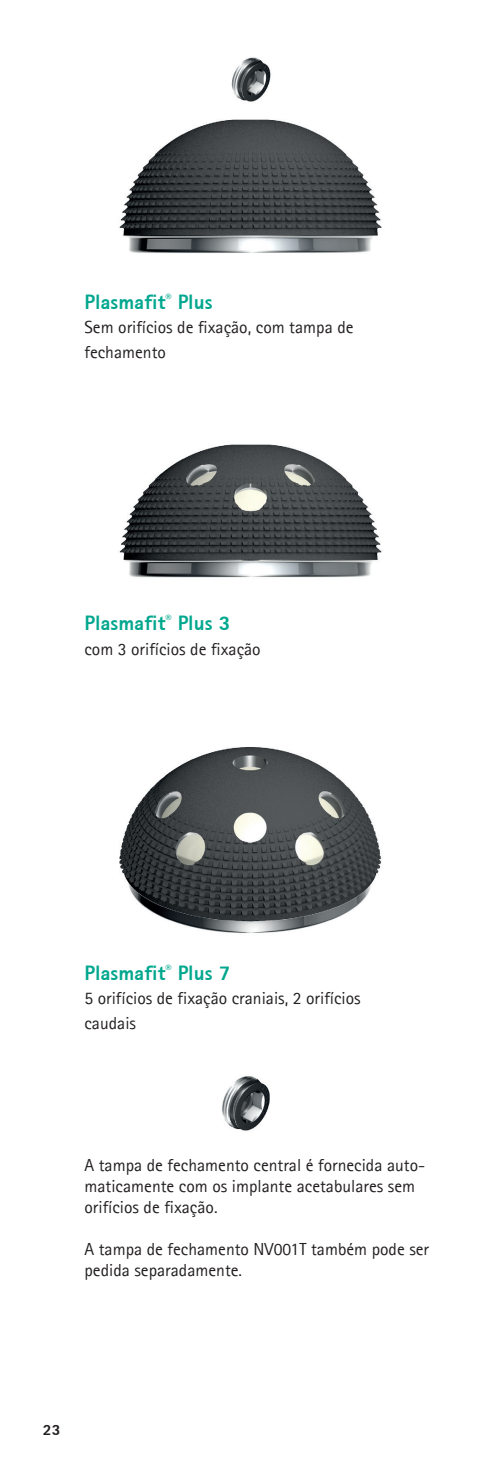
<style>
.page{position:relative;width:497px;height:1474px;background:#fff}
.page>*{position:absolute;margin:0;border:0;box-sizing:border-box;transform-origin:0 0}
.t1{font:700 21px "Rotis Sans Serif";color:#00a78e}
.t2{font:17.5px/21px "Rotis Sans Serif";color:#231f20}
.t3{font:700 15.75px "Rotis Sans Serif";color:#231f20}
</style>
<div class="page">
<img style="left:119px;top:119px;width:263px;height:134px">
<img style="left:231px;top:57px;width:40px;height:45px">
<img style="left:119px;top:747px;width:263px;height:186px">
<img style="left:222px;top:1076px;width:48px;height:55px">
<img style="left:119px;top:444px;width:263px;height:134px">
<p class="t1" style="left:84px;top:288px;width:129px">Plasmafit<sup>®</sup> Plus</p>
<p class="t2" style="left:84px;top:315px;width:270px;line-height:24.5px">Sem orifícios de fixação, com tampa de fechamento</p>
<p class="t1" style="left:84px;top:609px;width:147px">Plasmafit<sup>®</sup> Plus 3</p>
<p class="t2" style="left:84px;top:638px;width:177px">com 3 orifícios de fixação</p>
<p class="t1" style="left:84px;top:959px;width:147px">Plasmafit<sup>®</sup> Plus 7</p>
<p class="t2" style="left:84px;top:986px;width:277px;line-height:24.5px">5 orifícios de fixação craniais, 2 orifícios caudais</p>
<p class="t2" style="left:84px;top:1154px;width:342px">A tampa de fechamento central é fornecida auto&shy;maticamente com os implante acetabulares sem orifícios de fixação.</p>
<p class="t2" style="left:84px;top:1238px;width:346px">A tampa de fechamento NV001T também pode ser pedida separadamente.</p>
<p class="t3" style="left:43px;top:1419px;width:19px">23</p>
</div>
